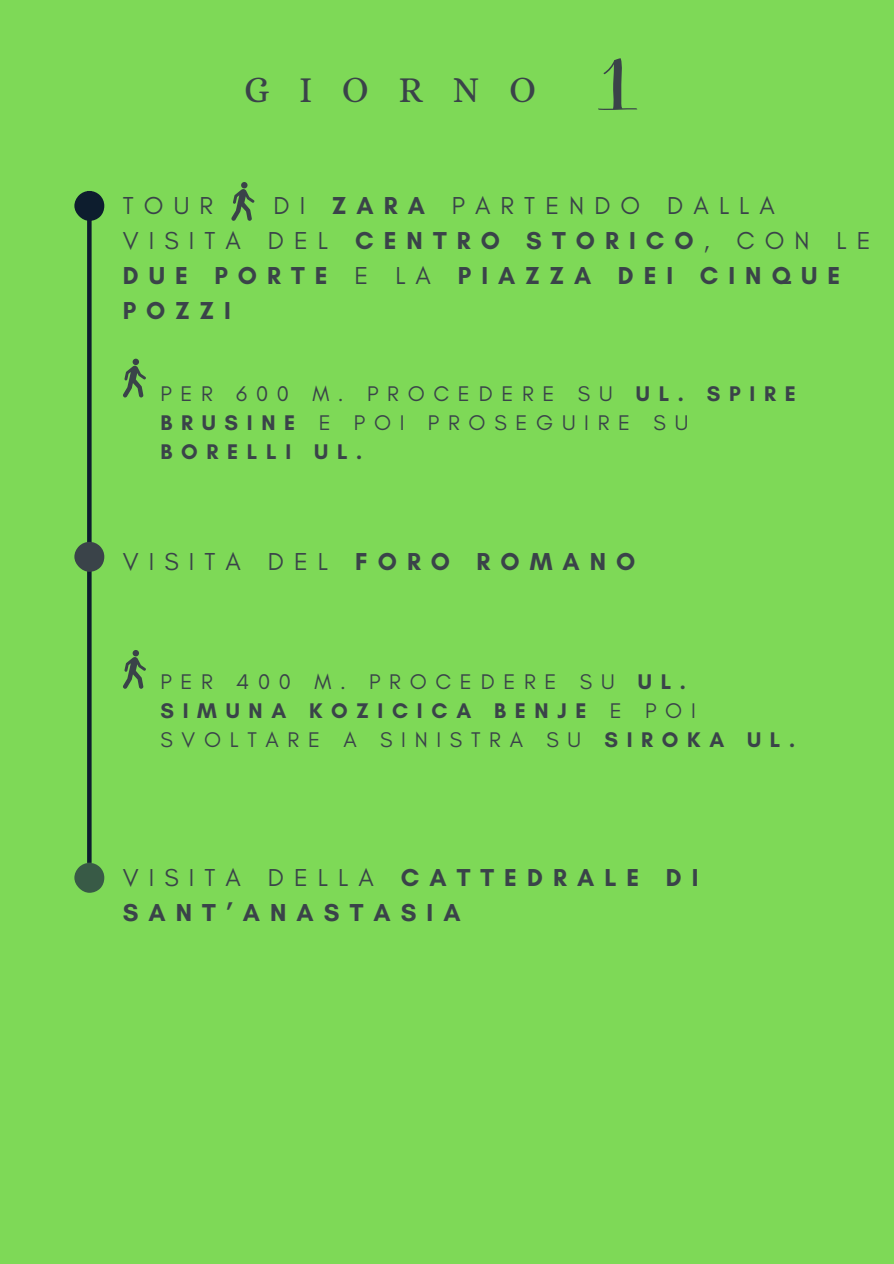
<style>
.page{position:relative;width:894px;height:1264px;background:#fff}
.page>*{position:absolute;margin:0;border:0;box-sizing:border-box;transform-origin:0 0}
.t1{font:36.75px "Alice";letter-spacing:.8em;color:#3a4349}
.t2{font:700 24.9px/34.8px "Glacial Indifference";letter-spacing:.405em;color:#3a4349}
.t3{font:24.9px "Glacial Indifference";color:#3a4349}
.t4{font:21.6px/29.2px "Glacial Indifference";letter-spacing:.405em;color:#3a4349}
.s1{font-weight:400}
.s2{font-weight:700}
</style>
<div class="page">
<div style="left:0;top:0;width:893px;height:1263px;background:#7ed957"></div>
<div style="left:87px;top:191px;width:5px;height:671px;background:#0d1d2e"></div>
<svg style="left:74px;top:191px;width:30px;height:30px"></svg>
<svg style="left:74px;top:862px;width:30px;height:30px"></svg>
<svg style="left:598px;top:58px;width:39px;height:52px"></svg>
<svg style="left:231px;top:182px;width:23px;height:39px"></svg>
<div style="left:132px;top:358px;width:7px;height:7px;background:#3a4349;border-radius:50%"></div>
<svg style="left:123px;top:366px;width:23px;height:31px"></svg>
<svg style="left:74px;top:542px;width:30px;height:29px"></svg>
<div style="left:132px;top:650px;width:7px;height:6px;background:#3a4349;border-radius:50%"></div>
<svg style="left:123px;top:657px;width:23px;height:32px"></svg>
<p class="t1" style="left:244px;top:69px;width:293px">GIORNO</p>
<p class="t2" style="left:123px;top:188px;width:749px;text-indent:151px"><span class="s1">DI</span> ZARA <span class="s1">PARTENDO DALLA<br>VISITA DEL</span> CENTRO STORICO<span class="s1">, CON LE<br></span>DUE PORTE <span class="s1">E LA</span> PIAZZA DEI CINQUE<br>POZZI</p>
<p class="t3" style="left:123px;top:191px;width:92px">TOUR</p>
<p class="t4" style="left:160px;top:379px;width:636px">PER 600 M. PROCEDERE SU <span class="s2">UL. SPIRE<br>BRUSINE</span> E POI PROSEGUIRE SU<br><span class="s2">BORELLI UL.</span></p>
<p class="t2" style="left:123px;top:543px;width:514px"><span class="s1">VISITA DEL</span> FORO ROMANO</p>
<h1 class="t4" style="left:160px;top:666px;width:636px">PER 400 M. PROCEDERE SU <span class="s2">UL.<br>SIMUNA KOZICICA BENJE</span> E POI<br>SVOLTARE A SINISTRA SU <span class="s2">SIROKA UL.</span></h1>
<p class="t2" style="left:123px;top:860px;width:577px"><span class="s1">VISITA DELLA</span> CATTEDRALE DI<br>SANT’ANASTASIA</p>
</div>
